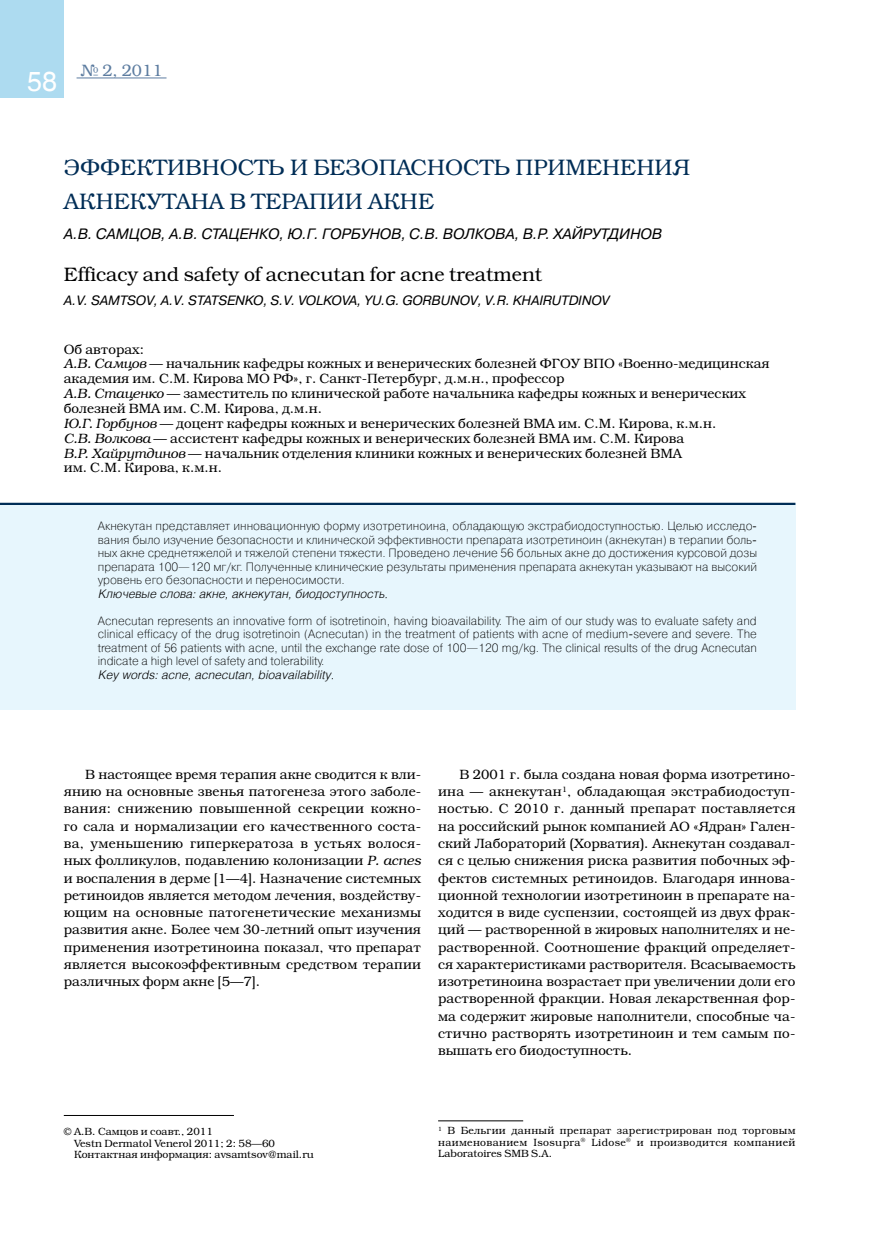
<style>
.page{position:relative;width:872px;height:1234px;background:#fff}
.page>*{position:absolute;margin:0;border:0;box-sizing:border-box;transform-origin:0 0}
.t1{font:27px "Helios";color:#fff}
.t2{font:300 22.5px/34.5px "Bookman C";color:#002d56}
.t3{font:300 19.5px "Bookman C";color:#000}
.t4{font:300 16.5px "Bookman C";color:#5c7ca0}
.t5{font:italic 15px "Pragmatica C";letter-spacing:-.01em;color:#000}
.t6{font:300 13.5px/17.2px "Bookman C";color:#000;text-align:justify}
.t7{font:italic 13.5px "Pragmatica C";letter-spacing:-.01em;color:#000}
.t8{font:12px/13.5px "Pragmatica Light C";color:#000;text-align:justify}
.t9{font:italic 300 12px "Helios";color:#000}
.t10{font:300 10.5px/11.6px "Bookman C";color:#000}
.s1{font-style:italic}
</style>
<div class="page">
<div style="left:0;top:0;width:64px;height:98px;background:#addbf0"></div>
<hr style="left:77px;top:77px;width:89px;height:1px;background:#5c7ca0">
<hr style="left:64px;top:1114px;width:170px;height:1px;background:#000">
<hr style="left:438px;top:1120px;width:85px;height:1px;background:#000">
<div style="left:0;top:503px;width:795px;height:206px;background:#e7f6fd"></div>
<hr style="left:0;top:502px;width:795px;height:3px;background:#002d56">
<h1 class="t1" style="left:27px;top:67px;width:32px">58</h1>
<p class="t4" style="left:80px;top:61px;width:84px">№ 2, 2011</p>
<h2 class="t2" style="left:64px;top:150px;width:627px">ЭФФЕКТИВНОСТЬ И БЕЗОПАСНОСТЬ ПРИМЕНЕНИЯ<br>АКНЕКУТАНА В ТЕРАПИИ АКНЕ</h2>
<p class="t5" style="left:64px;top:225px;width:44px">А.В. САМ</p>
<p class="t5" style="left:129px;top:225px;width:535px">ЦОВ, А.В. СТАЦЕНКО, Ю.Г. ГОРБУНОВ, С.В. ВОЛКОВА, В.Р. ХА ЙРУТДИНОВ</p>
<h3 class="t3" style="left:64px;top:263px;width:480px">Efficacy and safety of acnecutan for acne treatment</h3>
<p class="t7" style="left:64px;top:292px;width:38px">A.V. SAM</p>
<p class="t7" style="left:120px;top:292px;width:491px">TSOV, A.V. STATSENKO, S.V. VOLKOVA, YU.G. GORBUNOV, V.R. KHA IRUTDINOV</p>
<p class="t6" style="left:64px;top:341px;width:707px;line-height:14.9px;text-align:left">Об авторах:<br><span class="s1">А.В. Самцов</span> — начальник кафедры кожных и венерических болезней ФГОУ ВПО «Военно-медицинская академия им. С.М. Кирова МО РФ», г. Санкт-Петербург, д.м.н., профессор<br><span class="s1">А.В. Стаценко</span> — заместитель по клинической работе начальника кафедры кожных и венерических болезней ВМА им. С.М. Кирова, д.м.н.<br><span class="s1">Ю.Г. Горбунов</span> — доцент кафедры кожных и венерических болезней ВМА им. С.М. Кирова, к.м.н.<br><span class="s1">С.В. Волкова</span> — ассистент кафедры кожных и венерических болезней ВМА им. С.М. Кирова<br><span class="s1">В.Р. Хайрутдинов</span> — начальник отделения клиники кожных и венерических болезней ВМА<br>им. С.М. Кирова, к.м.н.</p>
<p class="t8" style="left:98px;top:519px;width:661px">Акнекутан представляет инновационную форму изотретиноина, обладающую экстрабиодоступностью. Целью исследо&shy;вания было изучение безопасности и клинической эффективности препарата изотретиноин (акнекутан) в терапии боль&shy;ных акне среднетяжелой и тяжелой степени тяжести. Проведено лечение 56 больных акне до достижения курсовой дозы препарата 100—120 мг/кг. Полученные клинические результаты применения препарата акнекутан указывают на высокий уровень его безопасности и переносимости.</p>
<p class="t9" style="left:98px;top:586px;width:291px">Ключевые слова: акне, акнекутан, биодоступность.</p>
<p class="t8" style="left:98px;top:613px;width:660px">Acnecutan represents an innovative form of isotretinoin, having bioavailability. The aim of our study was to evaluate safety and clinical efficacy of the drug isotretinoin (Acnecutan) in the treatment of patients with acne of medium-severe and severe. The treatment of 56 patients with acne, until the exchange rate dose of 100—120 mg/kg. The clinical results of the drug Acnecutan indicate a high level of safety and tolerability.</p>
<p class="t9" style="left:98px;top:667px;width:238px">Key words: acne, acnecutan, bioavailability.</p>
<p class="t6" style="left:64px;top:765px;width:359px;text-indent:21px">В настоящее время терапия акне сводится к вли&shy;янию на основные звенья патогенеза этого заболе&shy;вания: снижению повышенной секреции кожно&shy;го сала и нормализации его качественного соста&shy;ва, уменьшению гиперкератоза в устьях волося&shy;ных фолликулов, подавлению колонизации <span class="s1">P. аcnes </span>и воспаления в дерме [1—4]. Назначение системных ретиноидов является методом лечения, воздейству&shy;ющим на основные патогенетические механизмы развития акне. Более чем 30-летний опыт изучения применения изотретиноина показал, что препарат является высокоэффективным средством терапии различных форм акне [5—7].</p>
<p class="t6" style="left:438px;top:765px;width:359px;text-indent:21px">В 2001 г. была создана новая форма изотретино&shy;ина — акнекутан<sup>1</sup>, обладающая экстрабиодоступ&shy;ностью. С 2010 г. данный препарат поставляется на российский рынок компанией АО «Ядран» Гален&shy;ский Лабораторий (Хорватия). Акнекутан создавал&shy;ся с целью снижения риска развития побочных эф&shy;фектов системных ретиноидов. Благодаря иннова&shy;ционной технологии изотретиноин в препарате на&shy;ходится в виде суспензии, состоящей из двух фрак&shy;ций — растворенной в жировых наполнителях и не&shy;растворенной. Соотношение фракций определяет&shy;ся характеристиками растворителя. Всасываемость изотретиноина возрастает при увеличении доли его растворенной фракции. Новая лекарственная фор&shy;ма содержит жировые наполнители, способные ча&shy;стично растворять изотретиноин и тем самым по&shy;вышать его биодоступность.</p>
<p class="t10" style="left:74px;top:1125px;width:241px;text-indent:-10px">© А.В. Самцов и соавт., 2011<br>Vestn Dermatol Venerol 2011; 2: 58—60<br>Контактная информация: avsamtsov@mail.ru</p>
<p class="t10" style="left:438px;top:1124px;width:359px;text-align:justify"><sup>1</sup> В Бельгии данный препарат зарегистрирован под торговым наименованием Isosupra<sup>®</sup> Lidose<sup>®</sup> и производится компанией Laboratoires SMB S.A.</p>
</div>
